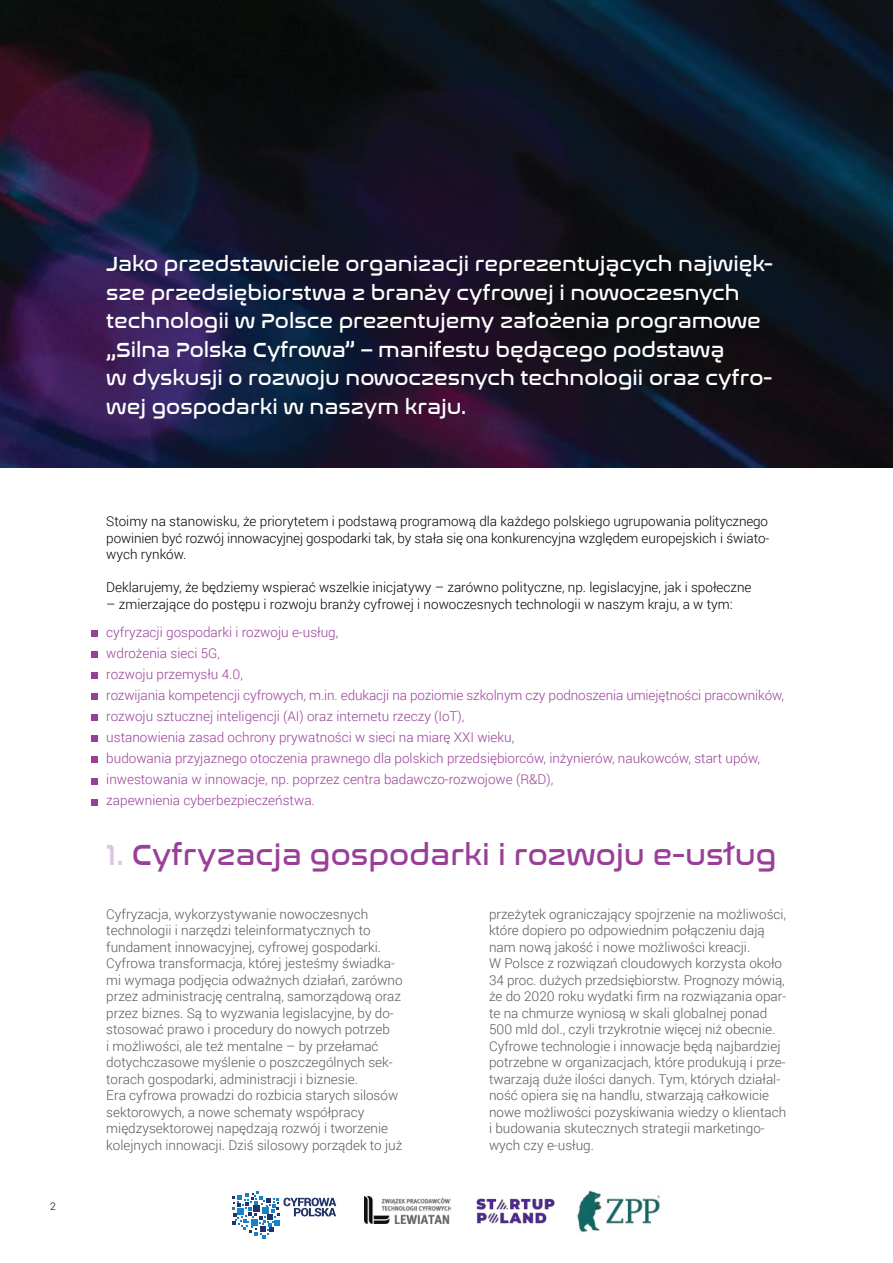
<style>
.page{position:relative;width:893px;height:1263px;background:#fff}
.page>*{position:absolute;margin:0;border:0;box-sizing:border-box;transform-origin:0 0}
.t1{font:30px "Nasalization Rg";color:#993f98}
.t2{font:21px/28.5px "Nasalization Rg";color:#fff}
.t3{font:300 13.5px/16.5px "Roboto";color:#58595b}
.t4{font:300 13.5px/21px "Roboto";color:#993f98}
.t5{font:300 13.5px/16.5px "Roboto";color:#000;text-align:justify}
.t6{font:300 10.5px "Roboto";color:#000}
.s1{color:#dcc6e1}
</style>
<div class="page">
<svg style="left:232px;top:1192px;width:104px;height:47px"></svg>
<img style="left:476px;top:1198px;width:79px;height:26px">
<img style="left:364px;top:1196px;width:87px;height:28px">
<img style="left:577px;top:1190px;width:84px;height:42px">
<img style="left:0;top:0;width:893px;height:468px">
<div style="left:91px;top:630px;width:6px;height:7px;background:#993f98"></div>
<svg style="left:91px;top:673px;width:6px;height:6px"></svg>
<div style="left:91px;top:651px;width:6px;height:7px;background:#993f98"></div>
<svg style="left:91px;top:694px;width:6px;height:6px"></svg>
<svg style="left:91px;top:715px;width:6px;height:6px"></svg>
<svg style="left:91px;top:736px;width:6px;height:6px"></svg>
<svg style="left:91px;top:757px;width:6px;height:6px"></svg>
<svg style="left:91px;top:778px;width:6px;height:6px"></svg>
<svg style="left:91px;top:799px;width:6px;height:6px"></svg>
<p class="t6" style="left:50px;top:1199px;width:7px">2</p>
<p class="t2" style="left:106px;top:247px;width:668px">Jako przedstawiciele organizacji reprezentujących najwięk&shy;sze przedsiębiorstwa z branży cyfrowej i nowoczesnych technologii w Polsce prezentujemy założenia programowe „Silna Polska Cyfrowa” – manifestu będącego podstawą<br>w dyskusji o rozwoju nowoczesnych technologii oraz cyfro&shy;wej gospodarki w naszym kraju.</p>
<p class="t5" style="left:106px;top:513px;width:665px">Stoimy na stanowisku, że priorytetem i podstawą programową dla każdego polskiego ugrupowania politycznego powinien być rozwój innowacyjnej gospodarki tak, by stała się ona konkurencyjna względem europejskich i świato&shy;wych rynków.</p>
<p class="t5" style="left:106px;top:579px;width:647px">Deklarujemy, że będziemy wspierać wszelkie inicjatywy – zarówno polityczne, np. legislacyjne, jak i społeczne</p>
<p class="t5" style="left:106px;top:595px;width:628px">– zmierzające do postępu i rozwoju branży cyfrowej i nowoczesnych technologii w naszym kraju, a w tym:</p>
<p class="t4" style="left:106px;top:622px;width:679px">cyfryzacji gospodarki i rozwoju e-usług,<br>wdrożenia sieci 5G,<br>rozwoju przemysłu 4.0,<br>rozwijania kompetencji cyfrowych, m.in. edukacji na poziomie szkolnym czy podnoszenia umiejętności pracowników, rozwoju sztucznej inteligencji (AI) oraz internetu rzeczy (IoT),<br>ustanowienia zasad ochrony prywatności w sieci na miarę XXI wieku,<br>budowania przyjaznego otoczenia prawnego dla polskich przedsiębiorców, inżynierów, naukowców, start upów, inwestowania w innowacje, np. poprzez centra badawczo-rozwojowe (R&amp;D),<br>zapewnienia cyberbezpieczeństwa.</p>
<h1 class="t1" style="left:106px;top:828px;width:672px"><span class="s1">1.</span> Cyfryzacja gospodarki i rozwoju e-usług</h1>
<p class="t3" style="left:106px;top:905px;width:298px">Cyfryzacja, wykorzystywanie nowoczesnych technologii i narzędzi teleinformatycznych to fundament innowacyjnej, cyfrowej gospodarki.<br>Cyfrowa transformacja, której jesteśmy świadka&shy;mi wymaga podjęcia odważnych działań, zarówno przez administrację centralną, samorządową oraz przez biznes. Są to wyzwania legislacyjne, by do&shy;stosować prawo i procedury do nowych potrzeb<br>i możliwości, ale też mentalne – by przełamać dotychczasowe myślenie o poszczególnych sek&shy;torach gospodarki, administracji i biznesie.<br>Era cyfrowa prowadzi do rozbicia starych silosów sektorowych, a nowe schematy współpracy międzysektorowej napędzają rozwój i tworzenie kolejnych innowacji. Dziś silosowy porządek to już</p>
<p class="t3" style="left:489px;top:905px;width:299px">przeżytek ograniczający spojrzenie na możliwości, które dopiero po odpowiednim połączeniu dają nam nową jakość i nowe możliwości kreacji.<br>W Polsce z rozwiązań cloudowych korzysta około 34 proc. dużych przedsiębiorstw. Prognozy mówią, że do 2020 roku wydatki firm na rozwiązania opar&shy;te na chmurze wyniosą w skali globalnej ponad 500 mld dol., czyli trzykrotnie więcej niż obecnie.<br>Cyfrowe technologie i innowacje będą najbardziej potrzebne w organizacjach, które produkują i prze&shy;twarzają duże ilości danych. Tym, których działal&shy;ność opiera się na handlu, stwarzają całkowicie nowe możliwości pozyskiwania wiedzy o klientach i budowania skutecznych strategii marketingo&shy;wych czy e-usług.</p>
</div>
